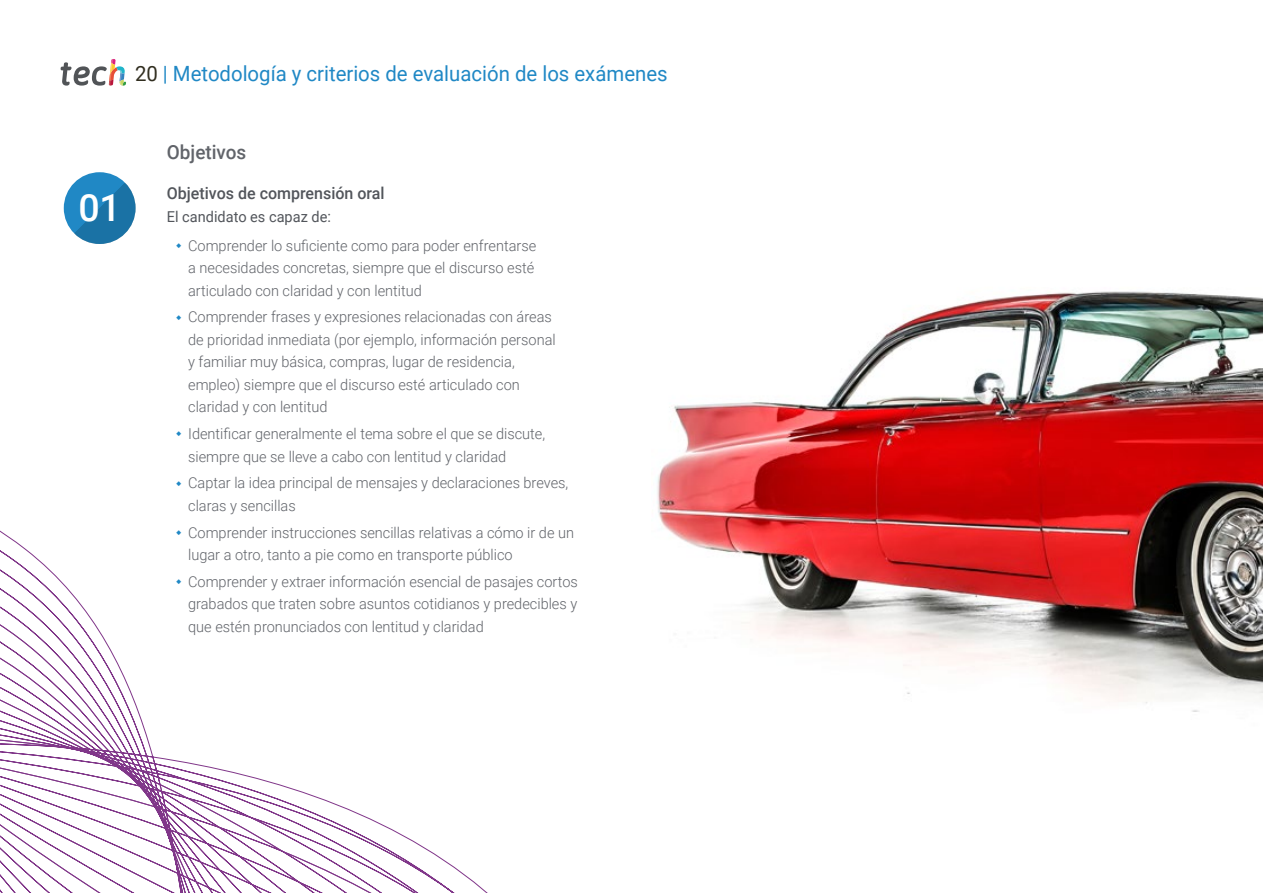
<style>
.page{position:relative;width:1263px;height:893px;background:#fff}
.page>*{position:absolute;margin:0;border:0;box-sizing:border-box;transform-origin:0 0}
.t1{font:500 37.5px "Roboto";color:#fff}
.t2{font:21px "Roboto";color:#2088c5}
.t3{font:500 19.5px "Roboto";color:#61646a}
.t4{font:500 16.5px "Roboto";color:#52555b}
.t5{font:300 15px/22.5px "Roboto";color:#61646a}
.t6{font:15px "Roboto";color:#52555b}
.s1{color:#312e20}
</style>
<div class="page">
<svg style="left:0;top:530px;width:488px;height:363px"></svg>
<div style="left:64px;top:172px;width:72px;height:72px;background:#2088c5;border-radius:50%"></div>
<svg style="left:74px;top:183px;width:62px;height:61px"></svg>
<svg style="left:61px;top:59px;width:65px;height:27px"></svg>
<img style="left:657px;top:291px;width:606px;height:421px">
<svg style="left:176px;top:530px;width:5px;height:5px"></svg>
<svg style="left:176px;top:579px;width:5px;height:5px"></svg>
<h2 class="t2" style="left:135px;top:59px;width:534px"><span class="s1">20</span> | Metodología y criterios de evaluación de los exámenes</h2>
<h1 class="t1" style="left:78px;top:181px;width:44px">01</h1>
<h3 class="t3" style="left:167px;top:138px;width:81px">Objetivos</h3>
<p class="t4" style="left:167px;top:182px;width:219px">Objetivos de comprensión oral</p>
<p class="t6" style="left:167px;top:206px;width:166px">El candidato es capaz de:</p>
<p class="t5" style="left:188px;top:233px;width:350px">Comprender lo suficiente como para poder enfrentarse a necesidades concretas, siempre que el discurso esté articulado con claridad y con lentitud</p>
<p class="t5" style="left:188px;top:305px;width:369px">Comprender frases y expresiones relacionadas con áreas de prioridad inmediata (por ejemplo, información personal y familiar muy básica, compras, lugar de residencia, empleo) siempre que el discurso esté articulado con claridad y con lentitud</p>
<p class="t5" style="left:188px;top:422px;width:359px">Identificar generalmente el tema sobre el que se discute, siempre que se lleve a cabo con lentitud y claridad</p>
<p class="t5" style="left:188px;top:471px;width:382px">Captar la idea principal de mensajes y declaraciones breves, claras y sencillas</p>
<p class="t5" style="left:188px;top:520px;width:387px">Comprender instrucciones sencillas relativas a cómo ir de un lugar a otro, tanto a pie como en transporte público</p>
<p class="t5" style="left:188px;top:570px;width:391px;text-align:justify">Comprender y extraer información esencial de pasajes cortos grabados que traten sobre asuntos cotidianos y predecibles y que estén pronunciados con lentitud y claridad</p>
</div>
